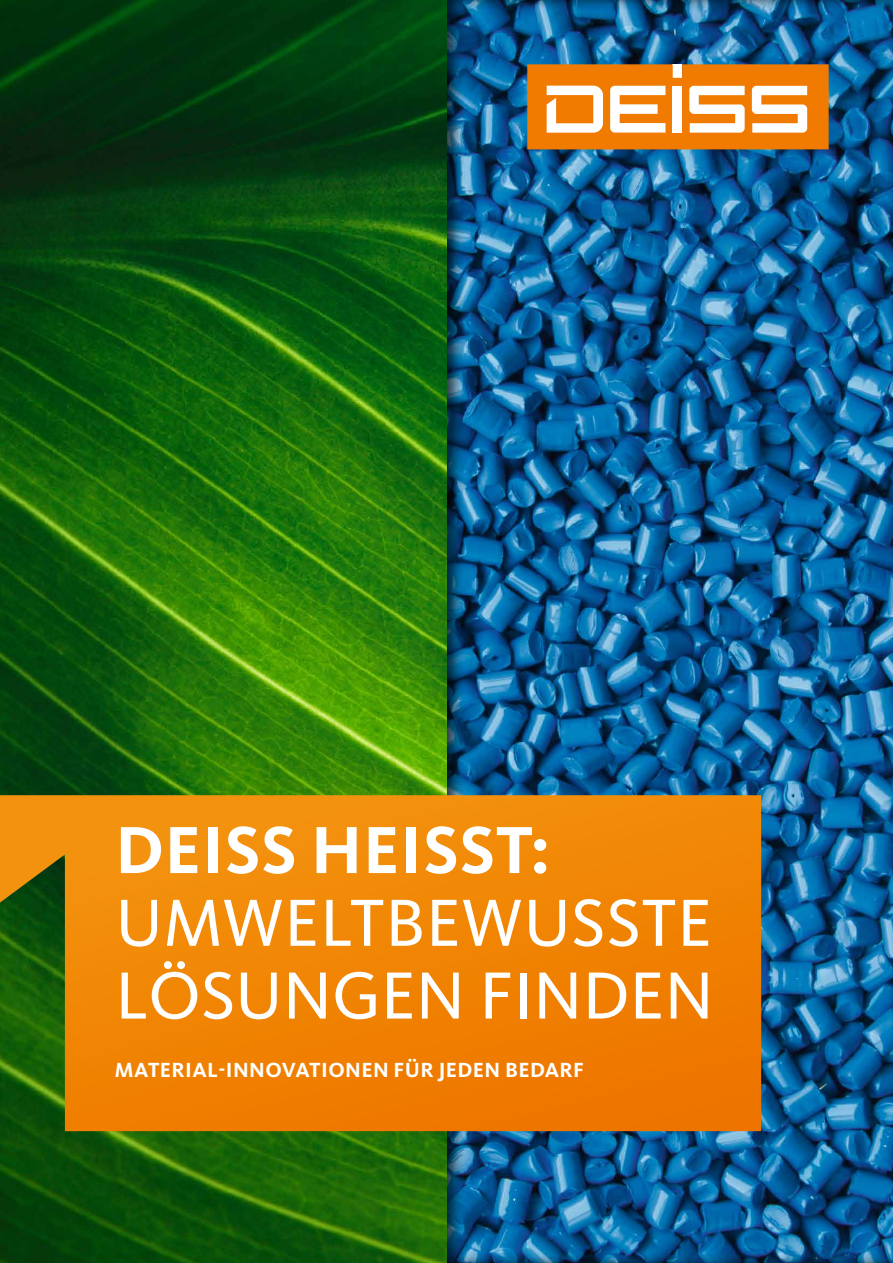
<style>
.page{position:relative;width:893px;height:1263px;background:#fff}
.page>*{position:absolute;margin:0;border:0;box-sizing:border-box;transform-origin:0 0}
.t1{font:69px/72.8px "Kievit Pro";color:#fff}
.t2{font:700 69px "Kievit Pro";letter-spacing:.01em;color:#fff}
.t3{font:700 21.3px "Kievit Pro";letter-spacing:.02em;color:#fff}
</style>
<div class="page">
<img style="left:0;top:0;width:446px;height:1263px">
<div style="left:446px;top:0;width:447px;height:1263px;background:#000;opacity:.71"></div>
<svg style="left:0;top:795px;width:761px;height:336px;background:#e28104"></svg>
<svg style="left:527px;top:64px;width:302px;height:85px"></svg>
<h1 class="t2" style="left:115px;top:809px;width:436px">DEISS HEISST:</h1>
<h1 class="t1" style="left:115px;top:886px;width:600px">UMWELTBEWUSSTE<br>LÖSUNGEN FINDEN</h1>
<p class="t3" style="left:115px;top:1057px;width:471px">MATERIAL-INNOVATIONEN FÜR JEDEN BEDARF</p>
</div>
